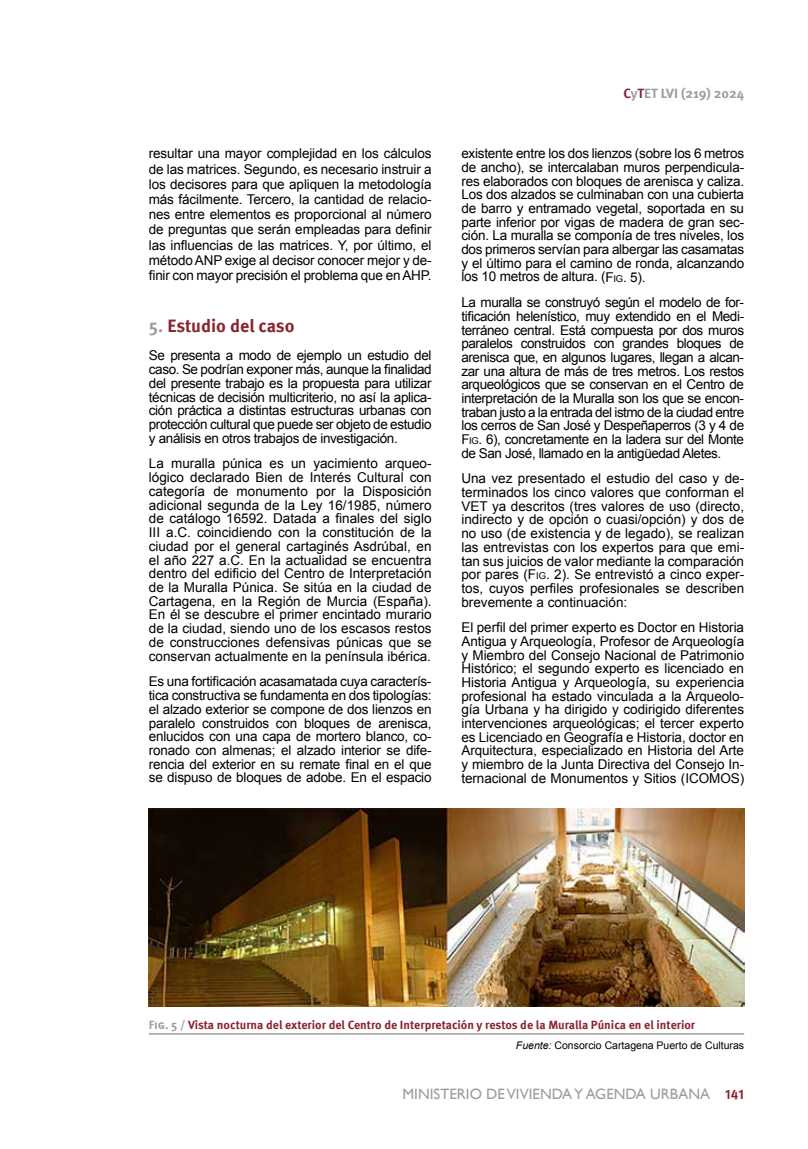
<style>
.page{position:relative;width:808px;height:1149px;background:#fff}
.page>*{position:absolute;margin:0;border:0;box-sizing:border-box;transform-origin:0 0}
.t1{font:700 18px "Meta Pro";color:#8a2432}
.t2{font:15px "Gill Sans";color:#9d9d9c}
.t3{font:13.5px/13.6px "Arial";letter-spacing:-.015em;color:#000;text-align:justify}
.t4{font:700 13.5px "Meta Pro";color:#9d9d9c}
.t5{font:700 12px "Meta Pro";color:#8a2432}
.t6{font:10.5px "Arial";color:#000}
.s1{color:#9d9d9c}
.s2{color:#8a2432}
.s3{font-style:inherit}
.s4{font-size:9.45px}
.s5{font-style:italic}
.s6{font-family:"Meta Pro";font-weight:700;font-size:13.5px;color:#8a2432}
</style>
<div class="page">
<img style="left:149px;top:808px;width:595px;height:198px">
<hr style="left:149px;top:1032px;width:595px;height:2px;background:#9d9d9c">
<p class="t3" style="left:149px;top:146px;width:284px;line-height:15.1px">resultar una mayor complejidad en los cálculos de las matrices. Segundo, es necesario instruir a los decisores para que apliquen la metodología más fácilmente. Tercero, la cantidad de relacio&shy;nes entre elementos es proporcional al número de preguntas que serán empleadas para definir las influencias de las matrices. Y, por último, el método ANP exige al decisor conocer mejor y de&shy;finir con mayor precisión el problema que en AHP.</p>
<h1 class="t1" style="left:149px;top:311px;width:147px"><span class="s1">5.</span> Estudio del caso</h1>
<p class="t3" style="left:149px;top:349px;width:284px">Se presenta a modo de ejemplo un estudio del caso. Se podrían exponer más, aunque la finalidad del presente trabajo es la propuesta para utilizar técnicas de decisión multicriterio, no así la aplica&shy;ción práctica a distintas estructuras urbanas con protección cultural que puede ser objeto de estudio y análisis en otros trabajos de investigación.</p>
<p class="t3" style="left:149px;top:457px;width:284px">La muralla púnica es un yacimiento arqueo&shy;lógico declarado Bien de Interés Cultural con categoría de monumento por la Disposición adicional segunda de la Ley 16/1985, número de catálogo 16592. Datada a finales del siglo III a.C. coincidiendo con la constitución de la ciudad por el general cartaginés Asdrúbal, en el año 227 a.C. En la actualidad se encuentra dentro del edificio del Centro de Interpretación de la Muralla Púnica. Se sitúa en la ciudad de Cartagena, en la Región de Murcia (España).<br>En él se descubre el primer encintado murario de la ciudad, siendo uno de los escasos restos de construcciones defensivas púnicas que se conservan actualmente en la península ibérica.</p>
<p class="t3" style="left:149px;top:674px;width:284px">Es una fortificación acasamatada cuya caracterís&shy;tica constructiva se fundamenta en dos tipologías: el alzado exterior se compone de dos lienzos en paralelo construidos con bloques de arenisca, enlucidos con una capa de mortero blanco, co&shy;ronado con almenas; el alzado interior se dife&shy;rencia del exterior en su remate final en el que se dispuso de bloques de adobe. En el espacio</p>
<p class="t4" style="left:623px;top:83px;width:122px"><span class="s2">C</span>y<span class="s2">T</span>ET LVI (219) 2024</p>
<p class="t3" style="left:461px;top:147px;width:284px">existente entre los dos lienzos (sobre los 6 metros de ancho), se intercalaban muros perpendicula&shy;res elaborados con bloques de arenisca y caliza.<br>Los dos alzados se culminaban con una cubierta de barro y entramado vegetal, soportada en su parte inferior por vigas de madera de gran sec&shy;ción. La muralla se componía de tres niveles, los dos primeros servían para albergar las casamatas y el último para el camino de ronda, alcanzando los 10 metros de altura. (<span class="s3">F</span><span class="s4">ig</span>. 5).</p>
<p class="t3" style="left:461px;top:296px;width:284px">La muralla se construyó según el modelo de for&shy;tificación helenístico, muy extendido en el Medi&shy;terráneo central. Está compuesta por dos muros paralelos construidos con grandes bloques de arenisca que, en algunos lugares, llegan a alcan&shy;zar una altura de más de tres metros. Los restos arqueológicos que se conservan en el Centro de interpretación de la Muralla son los que se encon&shy;traban justo a la entrada del istmo de la ciudad entre los cerros de San José y Despeñaperros (3 y 4 de <span class="s3">F</span><span class="s4">ig</span>. 6), concretamente en la ladera sur del Monte de San José, llamado en la antigüedad Aletes.</p>
<p class="t3" style="left:461px;top:472px;width:284px">Una vez presentado el estudio del caso y de&shy;terminados los cinco valores que conforman el VET ya descritos (tres valores de uso (directo, indirecto y de opción o cuasi/opción) y dos de no uso (de existencia y de legado), se realizan las entrevistas con los expertos para que emi&shy;tan sus juicios de valor mediante la comparación por pares (<span class="s3">F</span><span class="s4">ig</span>. 2). Se entrevistó a cinco exper&shy;tos, cuyos perfiles profesionales se describen brevemente a continuación:</p>
<p class="t3" style="left:461px;top:620px;width:284px">El perfil del primer experto es Doctor en Historia Antigua y Arqueología, Profesor de Arqueología y Miembro del Consejo Nacional de Patrimonio Histórico; el segundo experto es licenciado en Historia Antigua y Arqueología, su experiencia profesional ha estado vinculada a la Arqueolo&shy;gía Urbana y ha dirigido y codirigido diferentes intervenciones arqueológicas; el tercer experto es Licenciado en Geografía e Historia, doctor en Arquitectura, especializado en Historia del Arte y miembro de la Junta Directiva del Consejo In&shy;ternacional de Monumentos y Sitios (ICOMOS)</p>
<p class="t5" style="left:149px;top:1015px;width:548px"><span class="s1">Fig. 5 /</span> Vista nocturna del exterior del Centro de Interpretación y restos de la Muralla Púnica en el interior</p>
<p class="t6" style="left:516px;top:1038px;width:230px"><span class="s5">Fuente:</span> Consorcio Cartagena Puerto de Culturas</p>
<p class="t2" style="left:402px;top:1084px;width:343px">MINISTERIO DE VIVIENDA Y AGENDA URBANA <span class="s6">141</span></p>
</div>
